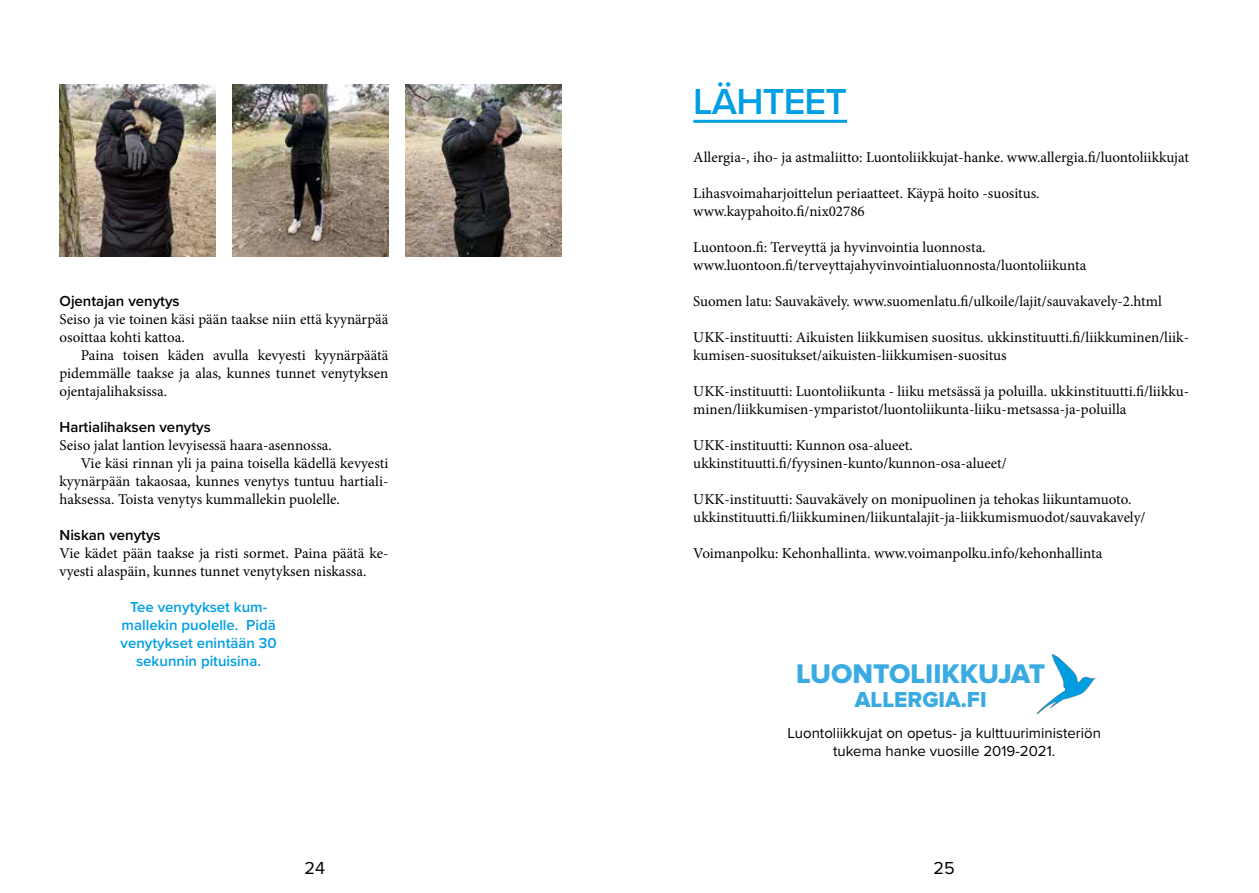
<style>
.page{position:relative;width:1259px;height:893px;background:#fff}
.page>*{position:absolute;margin:0;border:0;box-sizing:border-box;transform-origin:0 0}
.t1{font:600 37.5px "Proxima Nova";letter-spacing:-.02em;color:#009fe3}
.t2{font:27.9px "Proxima Nova Extrabld";color:#3aabe2}
.t3{font:22.5px "Proxima Nova Extrabld";color:#3aabe2}
.t4{font:18px "Proxima Nova";color:#000}
.t5{font:15px/18px "Minion Pro";color:#000}
.t6{font:600 15px/18px "Proxima Nova";color:#009fe3;text-align:center}
.t7{font:15px/18px "Proxima Nova";color:#000;text-align:center}
.t8{font:600 15px "Proxima Nova";color:#000}
</style>
<div class="page">
<img style="left:60px;top:84px;width:155px;height:172px">
<img style="left:232px;top:84px;width:156px;height:172px">
<hr style="left:693px;top:120px;width:154px;height:3px;background:#009fe3">
<img style="left:1036px;top:654px;width:60px;height:61px">
<img style="left:405px;top:84px;width:156px;height:172px">
<p class="t8" style="left:60px;top:290px;width:122px">Ojentajan venytys</p>
<p class="t5" style="left:60px;top:310px;width:330px">Seiso ja vie toinen käsi pään taakse niin että kyynärpää osoittaa kohti kattoa.</p>
<p class="t5" style="left:60px;top:346px;width:330px;text-align:justify;text-indent:21px">Paina toisen käden avulla kevyesti kyynärpäätä pidemmälle taakse ja alas, kunnes tunnet venytyksen ojentajalihaksissa.</p>
<p class="t8" style="left:60px;top:416px;width:153px">Hartialihaksen venytys</p>
<p class="t5" style="left:60px;top:436px;width:274px">Seiso jalat lantion levyisessä haara-asennossa.</p>
<p class="t5" style="left:81px;top:454px;width:309px">Vie käsi rinnan yli ja paina toisella kädellä kevyesti</p>
<p class="t5" style="left:60px;top:472px;width:330px">kyynärpään takaosaa, kunnes venytys tuntuu hartiali-</p>
<p class="t5" style="left:60px;top:490px;width:282px">haksessa. Toista venytys kummallekin puolelle.</p>
<p class="t8" style="left:60px;top:524px;width:103px">Niskan venytys</p>
<p class="t5" style="left:60px;top:544px;width:330px">Vie kädet pään taakse ja risti sormet. Paina päätä ke&shy;vyesti alaspäin, kunnes tunnet venytyksen niskassa.</p>
<p class="t6" style="left:121px;top:598px;width:158px">Tee venytykset kum&shy;mallekin puolelle. Pidä venytykset enintään 30 sekunnin pituisina.</p>
<h1 class="t1" style="left:693px;top:73px;width:155px">LÄHTEET</h1>
<p class="t5" style="left:693px;top:148px;width:497px">Allergia-, iho- ja astmaliitto: Luontoliikkujat-hanke. www.allergia.fi/luontoliikkujat</p>
<p class="t5" style="left:693px;top:184px;width:348px">Lihasvoimaharjoittelun periaatteet. Käypä hoito -suositus. www.kaypahoito.fi/nix02786</p>
<p class="t5" style="left:693px;top:238px;width:395px">Luontoon.fi: Terveyttä ja hyvinvointia luonnosta. www.luontoon.fi/terveyttajahyvinvointialuonnosta/luontoliikunta</p>
<p class="t5" style="left:693px;top:292px;width:470px">Suomen latu: Sauvakävely. www.suomenlatu.fi/ulkoile/lajit/sauvakavely-2.html</p>
<p class="t5" style="left:693px;top:328px;width:497px">UKK-instituutti: Aikuisten liikkumisen suositus. ukkinstituutti.fi/liikkuminen/liik&shy;kumisen-suositukset/aikuisten-liikkumisen-suositus</p>
<p class="t5" style="left:693px;top:382px;width:497px">UKK-instituutti: Luontoliikunta - liiku metsässä ja poluilla. ukkinstituutti.fi/liikku&shy;minen/liikkumisen-ymparistot/luontoliikunta-liiku-metsassa-ja-poluilla</p>
<p class="t5" style="left:693px;top:436px;width:315px">UKK-instituutti: Kunnon osa-alueet. ukkinstituutti.fi/fyysinen-kunto/kunnon-osa-alueet/</p>
<p class="t5" style="left:693px;top:490px;width:454px">UKK-instituutti: Sauvakävely on monipuolinen ja tehokas liikuntamuoto. ukkinstituutti.fi/liikkuminen/liikuntalajit-ja-liikkumismuodot/sauvakavely/</p>
<p class="t5" style="left:693px;top:544px;width:411px">Voimanpolku: Kehonhallinta. www.voimanpolku.info/kehonhallinta</p>
<h2 class="t2" style="left:796px;top:657px;width:250px">LUONTOLIIKKUJAT</h2>
<h3 class="t3" style="left:855px;top:687px;width:133px">ALLERGIA.FI</h3>
<p class="t7" style="left:787px;top:723px;width:315px">Luontoliikkujat on opetus- ja kulttuuriministeriön tukema hanke vuosille 2019-2021.</p>
<p class="t4" style="left:304px;top:855px;width:22px">24</p>
<p class="t4" style="left:933px;top:855px;width:23px">25</p>
</div>
